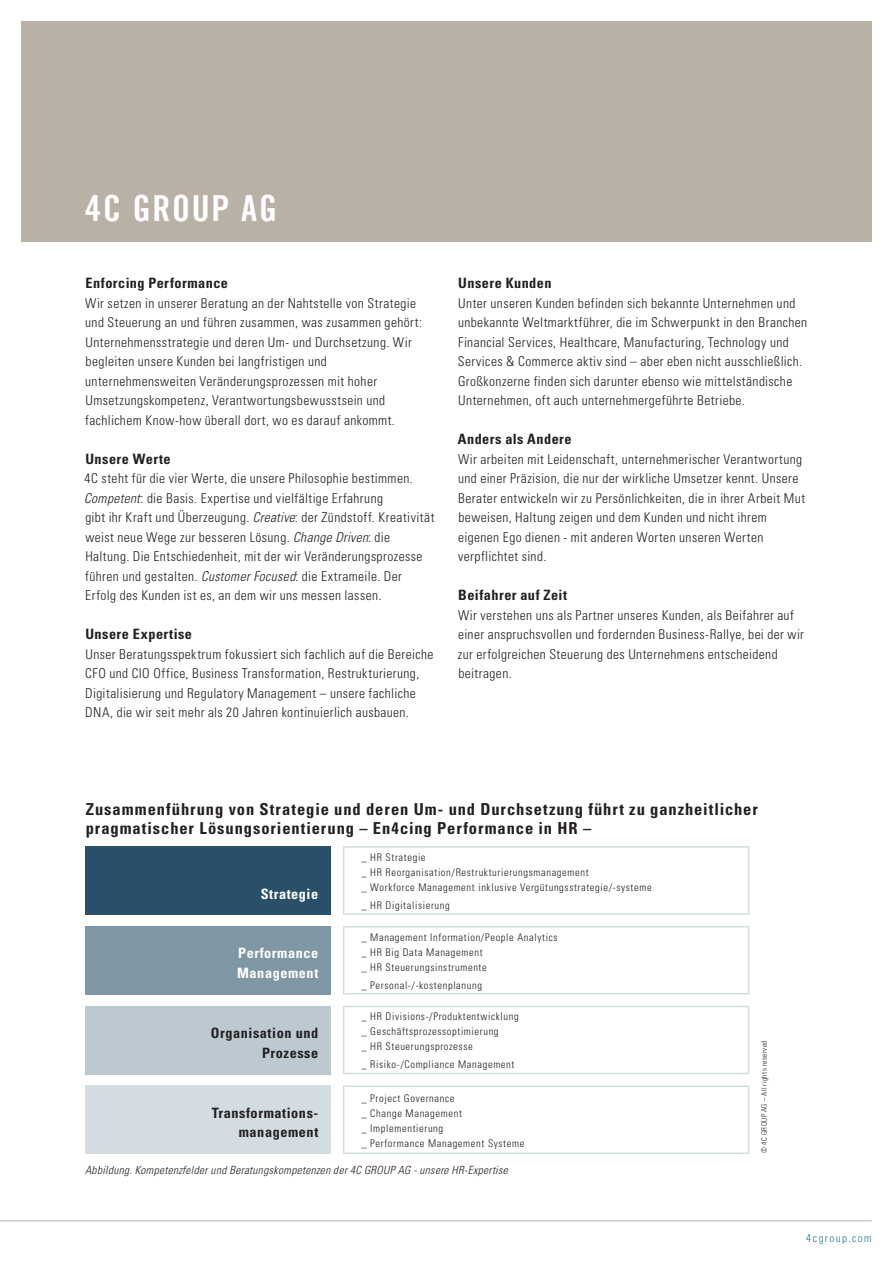
<style>
.page{position:relative;width:893px;height:1263px;background:#fff}
.page>*{position:absolute;margin:0;border:0;box-sizing:border-box;transform-origin:0 0}
._4CG_Head_TradeGothi{font:36px "Trade Gothic LT Bold Cond Twenty";letter-spacing:.05em;color:#fff}
._4CG_Subhead_14pt{font:700 condensed 16.5px/19.5px "Univers LT Std";letter-spacing:.055em;color:#231f20}
.Dick_Test{font:700 condensed 14.25px/19.5px "Univers LT Std";letter-spacing:.04em;color:#231f20;text-align:right}
._4CG_fließ_bold{font:700 condensed 14.25px "Univers LT Std";letter-spacing:.03em;color:#231f20}
.Dick_Test-2{font:700 condensed 14.25px/19.5px "Univers LT Std";letter-spacing:.04em;color:#fff}
.Fließ_bold{font:700 condensed 14.25px "Univers LT Std";letter-spacing:.035em;color:#231f20}
._4CG_fließ{font:700 condensed 14.25px "Univers LT Std";letter-spacing:.03em;color:#231f20}
._4CG_fließ_bold-2{font:300 condensed 13.5px/19.5px "Univers LT Std";letter-spacing:.03em;color:#231f20}
._4CG_GRAFIKEN_7_5pt{font:italic 300 condensed 11.25px "Univers LT Std";letter-spacing:.035em;color:#231f20}
.t1{font:300 condensed 11.25px "Univers LT Std";letter-spacing:.12em;color:#2479a0}
.Absatzformat_3_-_neu{font:300 condensed 10.5px/15px "Univers LT Std";letter-spacing:.06em;color:#231f20}
._4CG_GRAFIKEN_7_5pt-2{font:300 condensed 7.5px "Univers LT Std";letter-spacing:.05em;color:#231f20}
.s1{font-style:italic}
</style>
<div class="page">
<hr style="left:0;top:1220px;width:872px;height:1px;background:#bab1a6">
<div style="left:21px;top:21px;width:851px;height:221px;background:#bab1a6"></div>
<div style="left:85px;top:846px;width:246px;height:69px;background:#2a5069"></div>
<div style="left:85px;top:926px;width:246px;height:68px;background:#7f96a5"></div>
<div style="left:85px;top:1006px;width:246px;height:68px;background:#bdc9d1"></div>
<div style="left:85px;top:1085px;width:246px;height:69px;background:#d2dce1"></div>
<div style="left:343px;top:846px;width:406px;height:69px;border:2px solid #d2dce1"></div>
<div style="left:343px;top:926px;width:406px;height:68px;border:2px solid #d2dce1"></div>
<div style="left:343px;top:1006px;width:406px;height:68px;border:2px solid #d2dce1"></div>
<div style="left:343px;top:1085px;width:406px;height:69px;border:2px solid #d2dce1"></div>
<p class="_4CG_Head_TradeGothi" style="left:85px;top:186px;width:194px">4C GROUP AG</p>
<p class="_4CG_fließ" style="left:85px;top:274px;width:144px">Enforcing Performance</p>
<p class="_4CG_fließ_bold-2" style="left:85px;top:293px;width:338px">Wir setzen in unserer Beratung an der Nahtstelle von Strategie und Steuerung an und führen zusammen, was zusammen gehört:<br>Unternehmensstrategie und deren Um- und Durchsetzung. Wir begleiten unsere Kunden bei langfristigen und unternehmensweiten Veränderungsprozessen mit hoher Umsetzungskompetenz, Verantwortungsbewusstsein und fachlichem Know-how überall dort, wo es darauf ankommt.</p>
<p class="Fließ_bold" style="left:85px;top:450px;width:87px">Unsere Werte</p>
<p class="_4CG_fließ_bold-2" style="left:85px;top:469px;width:330px">4C steht für die vier Werte, die unsere Philosophie bestimmen.</p>
<p class="_4CG_fließ_bold-2" style="left:84px;top:488px;width:352px"><span class="s1">Competent</span>: die Basis. Expertise und vielfältige Erfahrung<br>gibt ihr Kraft und Überzeugung. <span class="s1">Creative</span>: der Zündstoff. Kreativität weist neue Wege zur besseren Lösung. <span class="s1">Change Driven</span>: die Haltung. Die Entschiedenheit, mit der wir Veränderungsprozesse führen und gestalten. <span class="s1">Customer Focused</span>: die Extrameile. Der Erfolg des Kunden ist es, an dem wir uns messen lassen.</p>
<p class="Fließ_bold" style="left:85px;top:625px;width:108px">Unsere Expertise</p>
<p class="_4CG_fließ_bold-2" style="left:85px;top:644px;width:350px">Unser Beratungsspektrum fokussiert sich fachlich auf die Bereiche CFO und CIO Office, Business Transformation, Restrukturierung, Digitalisierung und Regulatory Management – unsere fachliche DNA, die wir seit mehr als 20 Jahren kontinuierlich ausbauen.</p>
<p class="_4CG_fließ_bold" style="left:458px;top:274px;width:95px">Unsere Kunden</p>
<p class="_4CG_fließ_bold-2" style="left:458px;top:293px;width:351px">Unter unseren Kunden befinden sich bekannte Unternehmen und unbekannte Weltmarktführer, die im Schwerpunkt in den Branchen Financial Services, Healthcare, Manufacturing, Technology und Services &amp; Commerce aktiv sind – aber eben nicht ausschließlich.<br>Großkonzerne finden sich darunter ebenso wie mittelständische Unternehmen, oft auch unternehmergeführte Betriebe.</p>
<p class="_4CG_fließ_bold" style="left:458px;top:430px;width:116px">Anders als Andere</p>
<p class="_4CG_fließ_bold-2" style="left:458px;top:449px;width:349px">Wir arbeiten mit Leidenschaft, unternehmerischer Verantwortung und einer Präzision, die nur der wirkliche Umsetzer kennt. Unsere Berater entwickeln wir zu Persönlichkeiten, die in ihrer Arbeit Mut beweisen, Haltung zeigen und dem Kunden und nicht ihrem eigenen Ego dienen - mit anderen Worten unseren Werten verpflichtet sind.</p>
<p class="_4CG_fließ_bold" style="left:458px;top:586px;width:110px">Beifahrer auf Zeit</p>
<p class="_4CG_fließ_bold-2" style="left:458px;top:605px;width:348px">Wir verstehen uns als Partner unseres Kunden, als Beifahrer auf einer anspruchsvollen und fordernden Business-Rallye, bei der wir zur erfolgreichen Steuerung des Unternehmens entscheidend beitragen.</p>
<p class="_4CG_Subhead_14pt" style="left:86px;top:799px;width:674px">Zusammenführung von Strategie und deren Um- und Durchsetzung führt zu ganzheitlicher pragmatischer Lösungsorientierung – En4cing Performance in HR –</p>
<p class="Absatzformat_3_-_neu" style="left:361px;top:850px;width:292px">_ HR Strategie<br>_ HR Reorganisation/Restrukturierungsmanagement<br>_ Workforce Management inklusive Vergütungsstrategie/-systeme</p>
<p class="Absatzformat_3_-_neu" style="left:361px;top:898px;width:90px">_ HR Digitalisierung</p>
<p class="Absatzformat_3_-_neu" style="left:361px;top:929px;width:198px">_ Management Information/People Analytics _ HR Big Data Management<br>_ HR Steuerungsinstrumente</p>
<p class="Absatzformat_3_-_neu" style="left:361px;top:977px;width:122px">_ Personal-/-kostenplanung</p>
<p class="Absatzformat_3_-_neu" style="left:361px;top:1009px;width:159px">_ HR Divisions-/Produktentwicklung _ Geschäftsprozessoptimierung<br>_ HR Steuerungsprozesse</p>
<p class="Absatzformat_3_-_neu" style="left:361px;top:1057px;width:155px">_ Risiko-/Compliance Management</p>
<p class="Absatzformat_3_-_neu" style="left:361px;top:1090px;width:164px">_ Project Governance<br>_ Change Management<br>_ Implementierung<br>_ Performance Management Systeme</p>
<p class="_4CG_GRAFIKEN_7_5pt" style="left:85px;top:1163px;width:424px">Abbildung. Kompetenzfelder und Beratungskompetenzen der 4C GROUP AG - unsere HR-Expertise</p>
<p class="Dick_Test-2" style="left:261px;top:884px;width:59px">Strategie</p>
<p class="Dick_Test-2" style="left:237px;top:943px;width:83px">Performance<br>Management</p>
<p class="Dick_Test" style="left:211px;top:1023px;width:109px">Organisation und<br>Prozesse</p>
<p class="Dick_Test" style="left:212px;top:1103px;width:108px">Transformations&shy;management</p>
<p class="_4CG_GRAFIKEN_7_5pt-2" style="left:760px;top:1152px;width:114px;rotate:-90deg">© 4C GROUP AG – All rights reserved</p>
<p class="t1" style="left:806px;top:1231px;width:67px">4cgroup.com</p>
</div>
